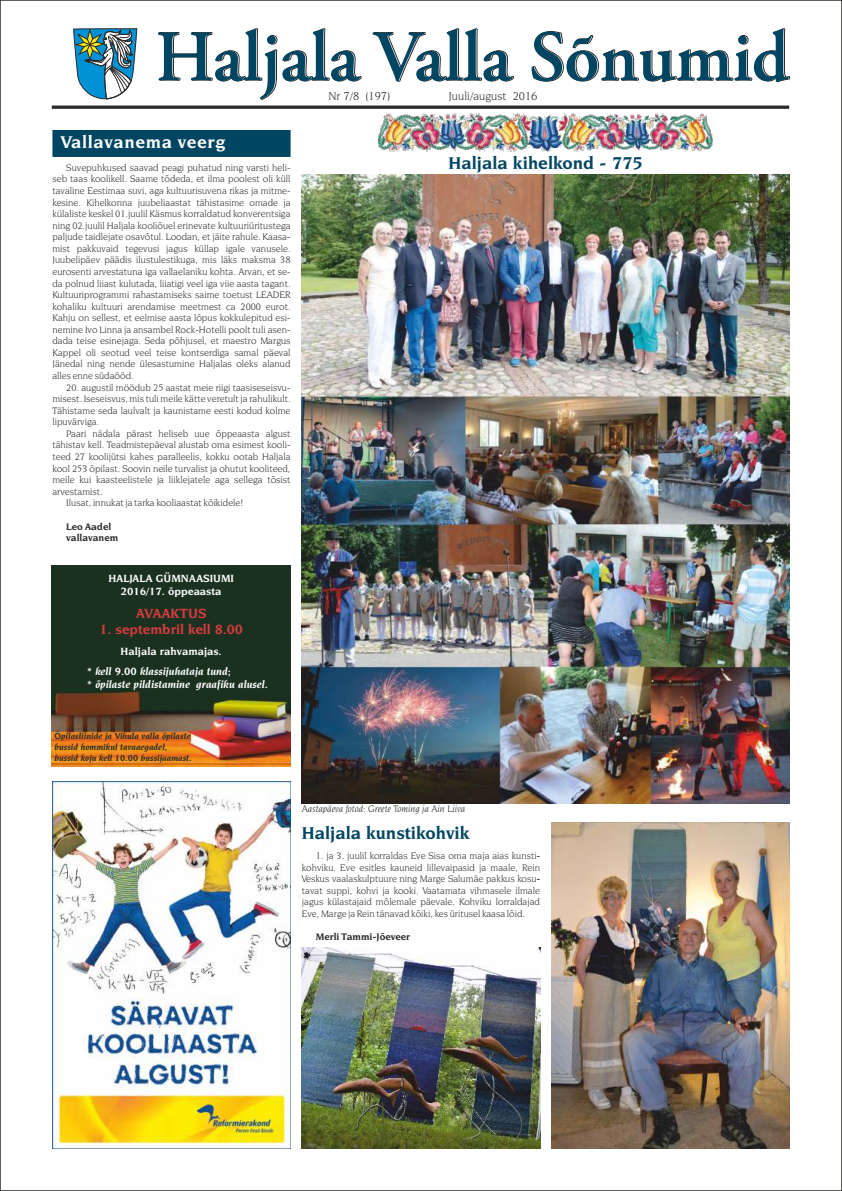
<style>
.page{position:relative;width:842px;height:1191px;background:#fff}
.page>*{position:absolute;margin:0;border:0;box-sizing:border-box;transform-origin:0 0}
.t1{font:700 18px "Novarese IT Cby BT";color:#004561}
.t2{font:700 18px "Novarese IT Cby BT";letter-spacing:.035em;color:#fefefe}
.t3{font:700 14px "Novarese IT Cby BT";color:#da3b40}
.t4{font:12px "Novarese IT Cby BT";color:#2b2a29}
.t5{font:italic 700 11px/13px "Novarese IT Cby BT";color:#fefefe}
.t6{font:700 11px/13px "Novarese IT Cby BT";color:#fefefe;text-align:center}
.t7{font:10px/11.6px "Novarese IT Cby BT";color:#2b2a29;text-align:justify}
.t8{font:italic 10px "Novarese IT Cby BT";color:#2b2a29}
.t9{font:700 10px/11.8px "Novarese IT Cby BT";color:#2b2a29}
.t10{font:italic 700 9px/10.6px "Novarese IT Cby BT";color:#2b2a29}
</style>
<div class="page">
<img style="left:52px;top:565px;width:238px;height:201px">
<div style="left:52px;top:130px;width:239px;height:27px;background:#004561"></div>
<svg style="left:158px;top:29px;width:631px;height:70px"></svg>
<svg style="left:73px;top:28px;width:64px;height:71px"></svg>
<hr style="left:52px;top:106px;width:737px;height:3px;background:#2b2a29">
<img style="left:551px;top:822px;width:239px;height:326px">
<img style="left:302px;top:947px;width:238px;height:201px">
<img style="left:378px;top:113px;width:334px;height:38px">
<img style="left:302px;top:174px;width:488px;height:629px">
<img style="left:52px;top:781px;width:239px;height:367px">
<h1 class="t2" style="left:61px;top:134px;width:166px">Vallavanema veerg</h1>
<p class="t7" style="left:52px;top:162px;width:240px;text-indent:14px">Suvepuhkused saavad peagi puhatud ning varsti heli&shy;seb taas koolikell. Saame tõdeda, et ilma poolest oli küll tavaline Eestimaa suvi, aga kultuurisuvena rikas ja mitme&shy;kesine. Kihelkonna juubeliaastat tähistasime omade ja külaliste keskel 01.juulil Käsmus korraldatud konverentsiga ning 02.juulil Haljala kooliõuel erinevate kultuuriüritustega paljude taidlejate osavõtul. Loodan, et jäite rahule. Kaasa&shy;mist pakkuvaid tegevusi jagus küllap igale vanusele.<br>Juubelipäev päädis ilustulestikuga, mis läks maksma 38 eurosenti arvestatuna iga vallaelaniku kohta. Arvan, et se&shy;da polnud liiast kulutada, liiatigi veel iga viie aasta tagant.<br>Kultuuriprogrammi rahastamiseks saime toetust LEADER kohaliku kultuuri arendamise meetmest ca 2000 eurot.<br>Kahju on sellest, et eelmise aasta lõpus kokkulepitud esi&shy;nemine Ivo Linna ja ansambel Rock-Hotelli poolt tuli asen&shy;dada teise esinejaga. Seda põhjusel, et maestro Margus Kappel oli seotud veel teise kontserdiga samal päeval Jänedal ning nende ülesastumine Haljalas oleks alanud alles enne südaööd.</p>
<p class="t7" style="left:52px;top:382px;width:240px;text-indent:14px">20. augustil möödub 25 aastat meie riigi taasiseseisvu&shy;misest. Iseseisvus, mis tuli meile kätte veretult ja rahulikult.<br>Tähistame seda laulvalt ja kaunistame eesti kodud kolme lipuvärviga.</p>
<p class="t7" style="left:66px;top:428px;width:226px">Paari nädala pärast heliseb uue õppeaasta algust</p>
<p class="t7" style="left:52px;top:440px;width:240px">tähistav kell. Teadmistepäeval alustab oma esimest kooli-</p>
<p class="t7" style="left:52px;top:451px;width:240px">teed 27 koolijütsi kahes paralleelis, kokku ootab Haljala</p>
<p class="t7" style="left:52px;top:463px;width:240px">kool 253 õpilast. Soovin neile turvalist ja ohutut kooliteed,</p>
<p class="t7" style="left:52px;top:474px;width:240px">meile kui kaasteelistele ja liiklejatele aga sellega tõsist</p>
<p class="t7" style="left:52px;top:486px;width:52px">arvestamist.</p>
<p class="t7" style="left:66px;top:498px;width:178px">Ilusat, innukat ja tarka kooliaastat kõikidele!</p>
<p class="t9" style="left:66px;top:521px;width:53px">Leo Aadel vallavanem</p>
<p class="t6" style="left:108px;top:572px;width:127px">HALJALA GÜMNAASIUMI<br>2016/17. õppeaasta</p>
<h2 class="t3" style="left:136px;top:607px;width:72px">AVAAKTUS</h2>
<h2 class="t3" style="left:99px;top:624px;width:145px">1. septembril kell 8.00</h2>
<p class="t6" style="left:121px;top:646px;width:103px">Haljala rahvamajas.</p>
<p class="t5" style="left:87px;top:666px;width:183px">* kell 9.00 klassijuhataja tund;<br>* õpilaste pildistamine graafiku alusel.</p>
<p class="t10" style="left:55px;top:731px;width:139px">Õpilasliinide ja Vihula valla õpilaste bussid hommikul tavaaegadel, bussid koju kell 10.00 bussijaamast.</p>
<p class="t4" style="left:329px;top:91px;width:63px">Nr 7/8 (197)</p>
<p class="t4" style="left:449px;top:91px;width:90px">Juuli/august 2016</p>
<h1 class="t1" style="left:449px;top:155px;width:196px">Haljala kihelkond - 775</h1>
<p class="t8" style="left:302px;top:804px;width:165px">Aastapäeva fotod: Greete Toming ja Ain Liiva</p>
<h1 class="t1" style="left:302px;top:825px;width:169px">Haljala kunstikohvik</h1>
<p class="t7" style="left:302px;top:850px;width:240px;text-indent:14px">1. ja 3. juulil korraldas Eve Sisa oma maja aias kunsti&shy;kohviku. Eve esitles kauneid lillevaipasid ja maale, Rein Veskus vaalaskulptuure ning Marge Salumäe pakkus kosu&shy;tavat suppi, kohvi ja kooki. Vaatamata vihmasele ilmale jagus külastajaid mõlemale päevale. Kohviku lorraldajad Eve, Marge ja Rein tänavad kõiki, kes üritusel kaasa lõid.</p>
<p class="t9" style="left:316px;top:931px;width:96px">Merli Tammi-Jõeveer</p>
</div>
